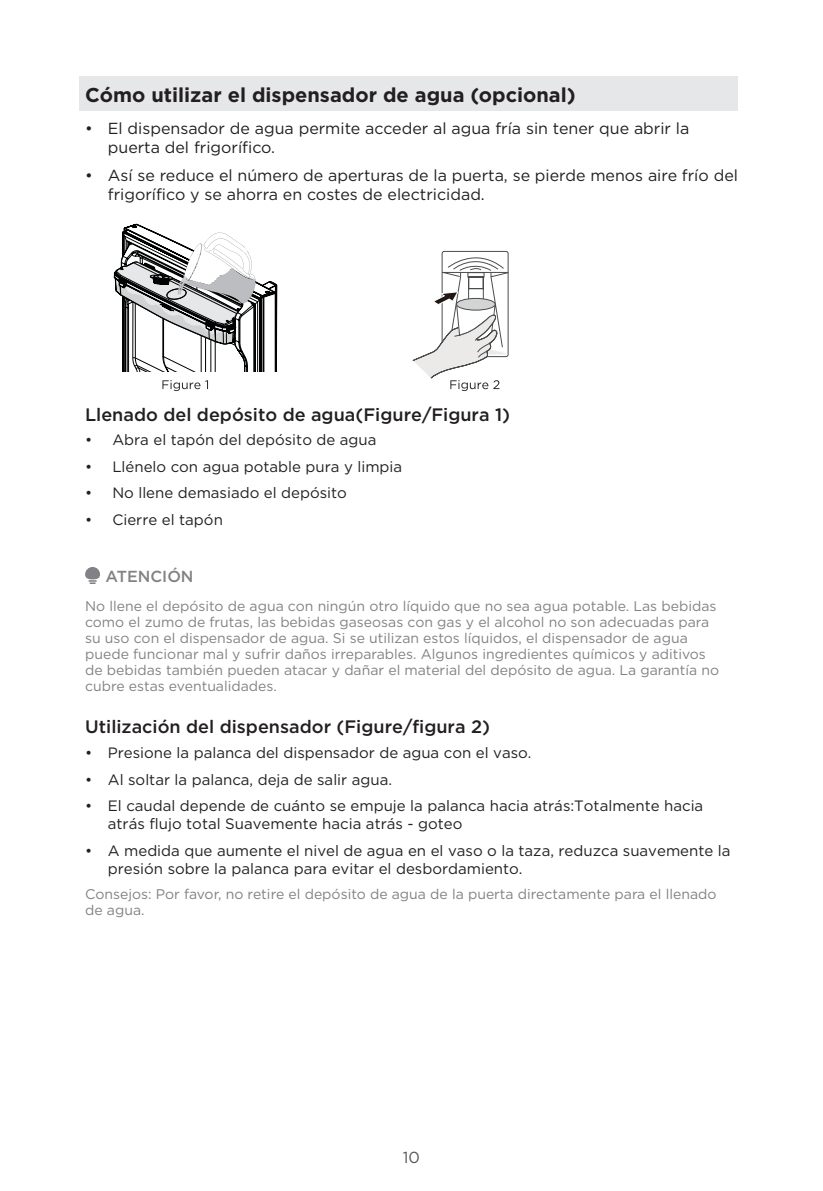
<style>
.page{position:relative;width:823px;height:1191px;background:#fff}
.page>*{position:absolute;margin:0;border:0;box-sizing:border-box;transform-origin:0 0}
.二级标题{font:700 20px "Gotham";color:#231f20}
.三级标题{font:500 18px "Gotham";color:#231f20}
.t1{font:16px/19.2px "Gotham";color:#231f20}
.t2{font:500 16px "Gotham";color:#808285}
.t3{font:16px "Gotham";color:#57585a}
.t4{font:15px/18px "Gotham";color:#231f20}
.注意事项{font:14px "Gotham";color:#808285}
</style>
<div class="page">
<div style="left:79px;top:76px;width:658px;height:35px;background:#e6e7e9"></div>
<svg style="left:162px;top:380px;width:46px;height:11px"></svg>
<svg style="left:114px;top:224px;width:163px;height:147px"></svg>
<svg style="left:412px;top:250px;width:96px;height:141px"></svg>
<svg style="left:85px;top:567px;width:15px;height:17px"></svg>
<p class="二级标题" style="left:85px;top:82px;width:492px">Cómo utilizar el dispensador de agua (opcional)</p>
<p class="t1" style="left:108px;top:118px;width:582px;text-indent:-23px">• El dispensador de agua permite acceder al agua fría sin tener que abrir la puerta del frigorífico.</p>
<p class="t1" style="left:108px;top:165px;width:631px;text-indent:-23px">• Así se reduce el número de aperturas de la puerta, se pierde menos aire frío del frigorífico y se ahorra en costes de electricidad.</p>
<p class="三级标题" style="left:85px;top:402px;width:426px">Llenado del depósito de agua(Figure/Figura 1)</p>
<p class="t4" style="left:85px;top:430px;width:293px">• Abra el tapón del depósito de agua</p>
<p class="t4" style="left:85px;top:457px;width:318px">• Llénelo con agua potable pura y limpia</p>
<p class="t4" style="left:85px;top:484px;width:263px">• No llene demasiado el depósito</p>
<p class="t4" style="left:85px;top:510px;width:139px">• Cierre el tapón</p>
<p class="t2" style="left:105px;top:566px;width:90px">ATENCIÓN</p>
<p class="注意事项" style="left:85px;top:597px;width:632px">No llene el depósito de agua con ningún otro líquido que no sea agua potable. Las bebidas</p>
<p class="注意事项" style="left:85px;top:613px;width:625px">como el zumo de frutas, las bebidas gaseosas con gas y el alcohol no son adecuadas para</p>
<p class="注意事项" style="left:85px;top:629px;width:603px">su uso con el dispensador de agua. Si se utilizan estos líquidos, el dispensador de agua</p>
<p class="注意事项" style="left:85px;top:645px;width:622px">puede funcionar mal y sufrir daños irreparables. Algunos ingredientes químicos y aditivos</p>
<p class="注意事项" style="left:85px;top:661px;width:635px">de bebidas también pueden atacar y dañar el material del depósito de agua. La garantía no</p>
<p class="注意事项" style="left:85px;top:677px;width:193px">cubre estas eventualidades.</p>
<p class="三级标题" style="left:85px;top:715px;width:406px">Utilización del dispensador (Figure/figura 2)</p>
<p class="t4" style="left:85px;top:743px;width:447px">• Presione la palanca del dispensador de agua con el vaso.</p>
<p class="t4" style="left:85px;top:770px;width:308px">• Al soltar la palanca, deja de salir agua.</p>
<p class="t4" style="left:108px;top:796px;width:596px;text-indent:-23px">• El caudal depende de cuánto se empuje la palanca hacia atrás:Totalmente hacia atrás flujo total Suavemente hacia atrás - goteo</p>
<p class="t4" style="left:108px;top:841px;width:623px;text-indent:-23px">• A medida que aumente el nivel de agua en el vaso o la taza, reduzca suavemente la presión sobre la palanca para evitar el desbordamiento.</p>
<p class="注意事项" style="left:85px;top:885px;width:632px">Consejos: Por favor, no retire el depósito de agua de la puerta directamente para el llenado</p>
<p class="注意事项" style="left:85px;top:901px;width:61px">de agua.</p>
<p class="t3" style="left:402px;top:1146px;width:19px">10</p>
</div>
